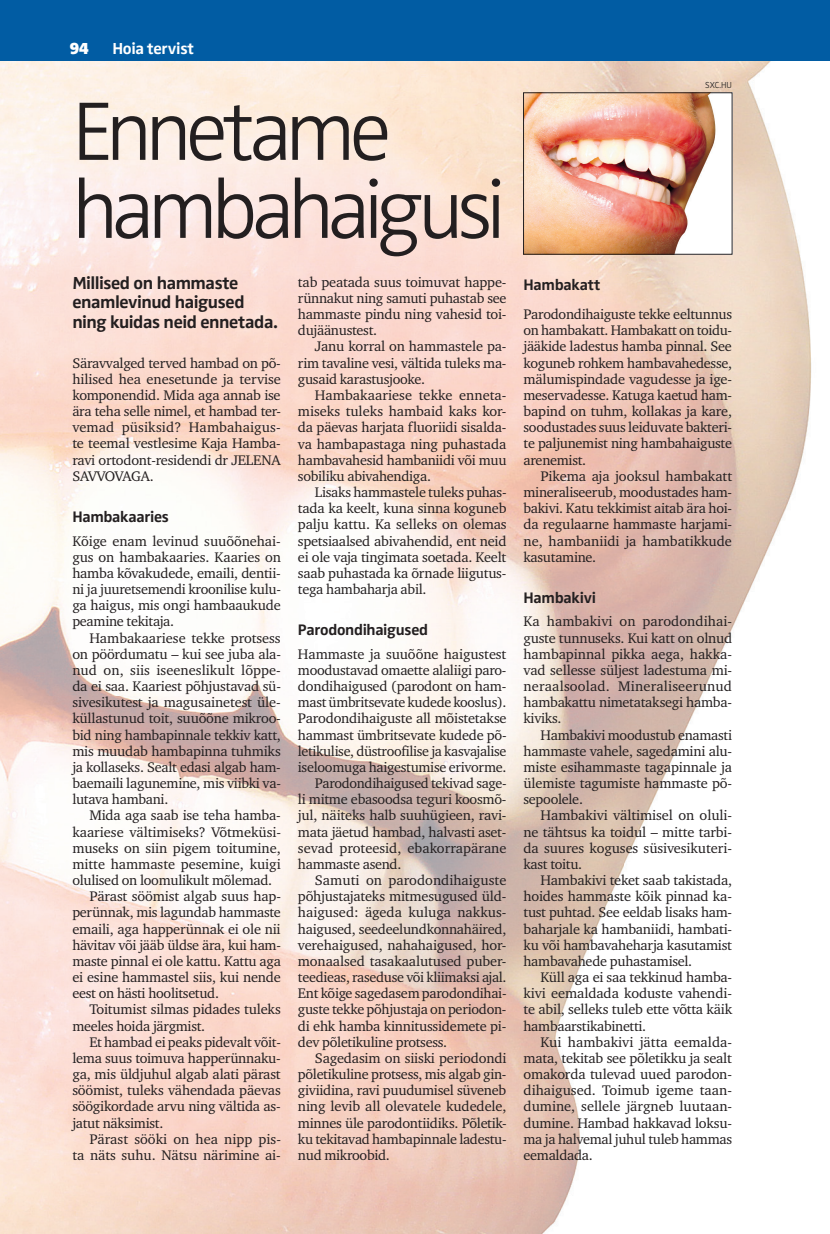
<style>
.page{position:relative;width:830px;height:1234px;background:#fff}
.page>*{position:absolute;margin:0;border:0;box-sizing:border-box;transform-origin:0 0}
.t1{font:300 85.5px/78px "Zwo Pro";letter-spacing:-.075em;color:#231f20}
.t2{font:700 18px/19.5px "Zwo Pro";letter-spacing:-.025em;color:#231f20}
.t3{font:700 16.5px "Zwo Pro";letter-spacing:-.02em;color:#fff}
.t4{font:900 16.5px "Zwo Pro";color:#fff}
.t5{font:700 15.75px "Zwo Pro";letter-spacing:-.02em;color:#231f20}
.t6{font:14.25px/16.2px "Charter ITC";letter-spacing:-.02em;color:#231f20;text-align:justify}
.t7{font:14.25px "Charter ITC";color:#231f20}
.t8{font:300 9px "Zwo Pro";color:#231f20}
</style>
<div class="page">
<img style="left:0;top:60px;width:622px;height:636px">
<img style="left:622px;top:60px;width:207px;height:808px">
<img style="left:0;top:696px;width:623px;height:537px">
<div style="left:0;top:0;width:829px;height:60px;background:#015ca3"></div>
<img style="left:523px;top:92px;width:208px;height:160px">
<p class="t4" style="left:70px;top:39px;width:20px">94</p>
<p class="t3" style="left:112px;top:39px;width:83px">Hoia tervist</p>
<h1 class="t1" style="left:72px;top:94px;width:434px">Ennetame hambahaigusi</h1>
<p class="t2" style="left:72px;top:273px;width:207px">Millised on hammaste enamlevinud haigused ning kuidas neid ennetada.</p>
<p class="t6" style="left:72px;top:354px;width:210px">Säravvalged terved hambad on põ&shy;hilised hea enesetunde ja tervise komponendid. Mida aga annab ise ära teha selle nimel, et hambad ter&shy;vemad püsiksid? Hambahaigus&shy;te teemal vestlesime Kaja Hamba&shy;ravi ortodont-residendi dr JELENA SAVVOVAGA.</p>
<p class="t5" style="left:72px;top:507px;width:98px">Hambakaaries</p>
<p class="t6" style="left:72px;top:532px;width:210px">Kõige enam levinud suuõõnehai&shy;gus on hambakaaries. Kaaries on hamba kõvakudede, emaili, dentii&shy;ni ja juuretsemendi kroonilise kulu&shy;ga haigus, mis ongi hambaaukude peamine tekitaja.</p>
<p class="t6" style="left:72px;top:629px;width:210px;text-indent:17px">Hambakaariese tekke protsess on pöördumatu – kui see juba ala&shy;nud on, siis iseeneslikult lõppe&shy;da ei saa. Kaariest põhjustavad sü&shy;sivesikutest ja magusainetest üle&shy;küllastunud toit, suuõõne mikroo&shy;bid ning hambapinnale tekkiv katt, mis muudab hambapinna tuhmiks ja kollaseks. Sealt edasi algab ham&shy;baemaili lagunemine, mis viibki va&shy;lutava hambani.</p>
<p class="t6" style="left:89px;top:807px;width:193px">Mida aga saab ise teha hamba-</p>
<p class="t6" style="left:72px;top:823px;width:210px">kaariese vältimiseks? Võtmeküsi-</p>
<p class="t6" style="left:72px;top:839px;width:210px">museks on siin pigem toitumine,</p>
<p class="t6" style="left:72px;top:855px;width:210px">mitte hammaste pesemine, kuigi</p>
<p class="t6" style="left:72px;top:871px;width:201px">olulised on loomulikult mõlemad.</p>
<p class="t6" style="left:89px;top:888px;width:193px">Pärast söömist algab suus hap-</p>
<p class="t6" style="left:72px;top:904px;width:210px">perünnak, mis lagundab hammaste</p>
<p class="t6" style="left:72px;top:920px;width:210px">emaili, aga happerünnak ei ole nii</p>
<p class="t6" style="left:72px;top:936px;width:210px">hävitav või jääb üldse ära, kui ham-</p>
<p class="t6" style="left:72px;top:952px;width:210px">maste pinnal ei ole kattu. Kattu aga</p>
<p class="t6" style="left:72px;top:968px;width:210px">ei esine hammastel siis, kui nende</p>
<p class="t6" style="left:72px;top:985px;width:148px">eest on hästi hoolitsetud.</p>
<p class="t6" style="left:89px;top:1001px;width:193px">Toitumist silmas pidades tuleks</p>
<p class="t6" style="left:72px;top:1017px;width:134px">meeles hoida järgmist.</p>
<p class="t6" style="left:89px;top:1033px;width:193px">Et hambad ei peaks pidevalt võit-</p>
<p class="t6" style="left:72px;top:1049px;width:210px">lema suus toimuva happerünnaku-</p>
<p class="t6" style="left:72px;top:1065px;width:210px">ga, mis üldjuhul algab alati pärast</p>
<p class="t6" style="left:72px;top:1081px;width:210px">söömist, tuleks vähendada päevas</p>
<p class="t6" style="left:72px;top:1098px;width:210px">söögikordade arvu ning vältida as-</p>
<p class="t6" style="left:72px;top:1114px;width:92px">jatut näksimist.</p>
<p class="t7" style="left:89px;top:1129px;width:193px">Pärast sööki on hea nipp pis-</p>
<p class="t6" style="left:72px;top:1146px;width:210px">ta näts suhu. Nätsu närimine ai-</p>
<p class="t6" style="left:298px;top:274px;width:210px">tab peatada suus toimuvat happe&shy;rünnakut ning samuti puhastab see hammaste pindu ning vahesid toi&shy;dujäänustest.</p>
<p class="t6" style="left:298px;top:338px;width:210px;text-indent:17px">Janu korral on hammastele pa&shy;rim tavaline vesi, vältida tuleks ma&shy;gusaid karastusjooke.</p>
<p class="t6" style="left:298px;top:387px;width:210px;text-indent:17px">Hambakaariese tekke enneta&shy;miseks tuleks hambaid kaks kor&shy;da päevas harjata fluoriidi sisalda&shy;va hambapastaga ning puhastada hambavahesid hambaniidi või muu sobiliku abivahendiga.</p>
<p class="t6" style="left:298px;top:484px;width:210px;text-indent:17px">Lisaks hammastele tuleks puhas&shy;tada ka keelt, kuna sinna koguneb palju kattu. Ka selleks on olemas spetsiaalsed abivahendid, ent neid ei ole vaja tingimata soetada. Keelt saab puhastada ka õrnade liigutus&shy;tega hambaharja abil.</p>
<p class="t5" style="left:298px;top:620px;width:132px">Parodondihaigused</p>
<p class="t6" style="left:298px;top:645px;width:210px">Hammaste ja suuõõne haigustest</p>
<p class="t6" style="left:298px;top:661px;width:210px">moodustavad omaette alaliigi paro-</p>
<p class="t6" style="left:298px;top:678px;width:210px">dondihaigused (parodont on ham-</p>
<p class="t6" style="left:298px;top:694px;width:210px">mast ümbritsevate kudede kooslus).</p>
<p class="t6" style="left:298px;top:710px;width:210px">Parodondihaiguste all mõistetakse</p>
<p class="t6" style="left:298px;top:726px;width:210px">hammast ümbritsevate kudede põ-</p>
<p class="t6" style="left:298px;top:742px;width:210px">letikulise, düstroofilise ja kasvajalise</p>
<p class="t6" style="left:298px;top:758px;width:210px">iseloomuga haigestumise erivorme.</p>
<p class="t6" style="left:315px;top:774px;width:193px">Parodondihaigused tekivad sage-</p>
<p class="t6" style="left:298px;top:791px;width:210px">li mitme ebasoodsa teguri koosmõ-</p>
<p class="t6" style="left:298px;top:807px;width:210px">jul, näiteks halb suuhügieen, ravi-</p>
<p class="t6" style="left:298px;top:823px;width:210px">mata jäetud hambad, halvasti aset-</p>
<p class="t7" style="left:298px;top:838px;width:210px">sevad proteesid, ebakorrapärane</p>
<p class="t6" style="left:298px;top:855px;width:105px">hammaste asend.</p>
<p class="t7" style="left:315px;top:871px;width:193px">Samuti on parodondihaiguste</p>
<p class="t6" style="left:298px;top:888px;width:210px">põhjustajateks mitmesugused üld-</p>
<p class="t7" style="left:298px;top:903px;width:210px">haigused: ägeda kuluga nakkus-</p>
<p class="t6" style="left:298px;top:920px;width:210px">haigused, seedeelundkonnahäired,</p>
<p class="t6" style="left:298px;top:936px;width:210px">verehaigused, nahahaigused, hor-</p>
<p class="t6" style="left:298px;top:952px;width:210px">monaalsed tasakaalutused puber-</p>
<p class="t6" style="left:298px;top:968px;width:210px">teedieas, raseduse või kliimaksi ajal.</p>
<p class="t6" style="left:298px;top:985px;width:210px">Ent kõige sagedasem parodondihai-</p>
<p class="t6" style="left:298px;top:1001px;width:210px">guste tekke põhjustaja on periodon-</p>
<p class="t6" style="left:298px;top:1017px;width:210px">di ehk hamba kinnitussidemete pi-</p>
<p class="t6" style="left:298px;top:1033px;width:151px">dev põletikuline protsess.</p>
<p class="t6" style="left:315px;top:1049px;width:193px">Sagedasim on siiski periodondi</p>
<p class="t6" style="left:298px;top:1065px;width:210px">põletikuline protsess, mis algab gin-</p>
<p class="t6" style="left:298px;top:1081px;width:210px">giviidina, ravi puudumisel süveneb</p>
<p class="t6" style="left:298px;top:1098px;width:210px">ning levib all olevatele kudedele,</p>
<p class="t6" style="left:298px;top:1114px;width:210px">minnes üle parodontiidiks. Põletik-</p>
<p class="t6" style="left:298px;top:1130px;width:210px">ku tekitavad hambapinnale ladestu-</p>
<p class="t6" style="left:298px;top:1146px;width:93px">nud mikroobid.</p>
<p class="t8" style="left:704px;top:80px;width:28px">SXC.HU</p>
<p class="t5" style="left:523px;top:275px;width:78px">Hambakatt</p>
<p class="t6" style="left:523px;top:306px;width:210px">Parodondihaiguste tekke eeltunnus on hambakatt. Hambakatt on toidu&shy;jääkide ladestus hamba pinnal. See koguneb rohkem hambavahedesse, mälumispindade vagudesse ja ige&shy;meservadesse. Katuga kaetud ham&shy;bapind on tuhm, kollakas ja kare, soodustades suus leiduvate bakteri&shy;te paljunemist ning hambahaiguste arenemist.</p>
<p class="t6" style="left:523px;top:467px;width:210px;text-indent:17px">Pikema aja jooksul hambakatt mineraliseerub, moodustades ham&shy;bakivi. Katu tekkimist aitab ära hoi&shy;da regulaarne hammaste harjami&shy;ne, hambaniidi ja hambatikkude kasutamine.</p>
<p class="t5" style="left:523px;top:588px;width:74px">Hambakivi</p>
<p class="t6" style="left:523px;top:613px;width:210px">Ka hambakivi on parodondihai&shy;guste tunnuseks. Kui katt on olnud hambapinnal pikka aega, hakka&shy;vad sellesse süljest ladestuma mi&shy;neraalsoolad. Mineraliseerunud hambakattu nimetataksegi hamba&shy;kiviks.</p>
<p class="t6" style="left:523px;top:726px;width:210px;text-indent:17px">Hambakivi moodustub enamasti hammaste vahele, sagedamini alu&shy;miste esihammaste tagapinnale ja ülemiste tagumiste hammaste põ&shy;sepoolele.</p>
<p class="t6" style="left:523px;top:807px;width:210px;text-indent:17px">Hambakivi vältimisel on oluli&shy;ne tähtsus ka toidul – mitte tarbi&shy;da suures koguses süsivesikuteri&shy;kast toitu.</p>
<p class="t6" style="left:523px;top:871px;width:210px;text-indent:17px">Hambakivi teket saab takistada, hoides hammaste kõik pinnad ka&shy;tust puhtad. See eeldab lisaks ham&shy;baharjale ka hambaniidi, hambati&shy;ku või hambavaheharja kasutamist hambavahede puhastamisel.</p>
<p class="t6" style="left:523px;top:968px;width:210px;text-indent:17px">Küll aga ei saa tekkinud hamba&shy;kivi eemaldada koduste vahendi&shy;te abil, selleks tuleb ette võtta käik hambaarstikabinetti.</p>
<p class="t6" style="left:523px;top:1033px;width:210px;text-indent:17px">Kui hambakivi jätta eemalda&shy;mata, tekitab see põletikku ja sealt omakorda tulevad uued parodon&shy;dihaigused. Toimub igeme taan&shy;dumine, sellele järgneb luutaan&shy;dumine. Hambad hakkavad loksu&shy;ma ja halvemal juhul tuleb hammas eemaldada.</p>
</div>
